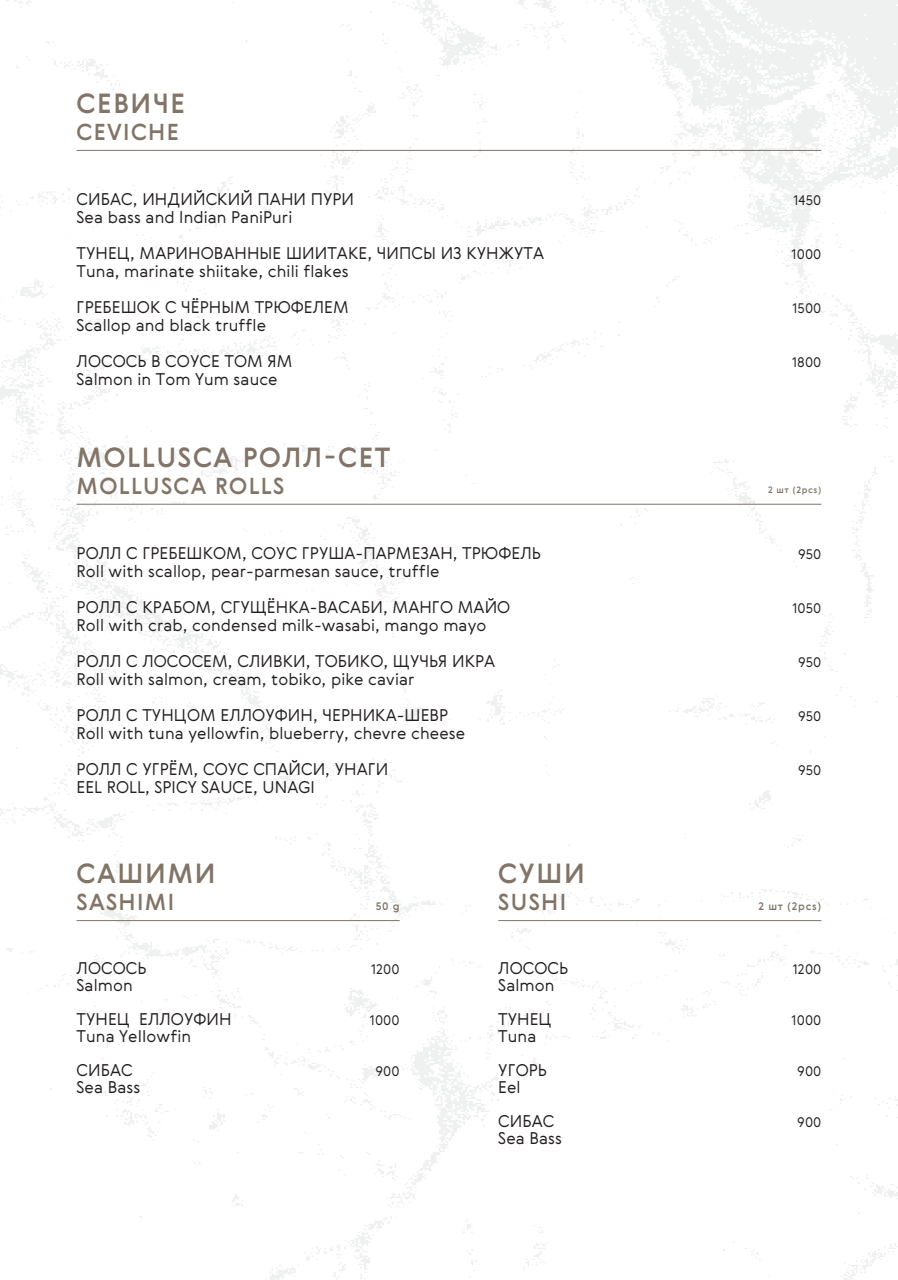
<style>
.page{position:relative;width:898px;height:1280px;background:#fff}
.page>*{position:absolute;margin:0;border:0;box-sizing:border-box;transform-origin:0 0}
.t1{font:500 27px "Gerbera";letter-spacing:.06em;color:#827466}
.t2{font:500 22.5px "Gerbera";letter-spacing:.06em;color:#827466}
.t3{font:300 16.5px/18px "Gerbera";letter-spacing:.005em;color:#231f20}
.t4{font:300 13.5px "Gerbera";letter-spacing:.005em;color:#231f20}
.t5{font:500 10.65px "Gerbera";letter-spacing:.06em;color:#827466}
.t6{font:500 9px "Gerbera";letter-spacing:.06em;color:#827466}
</style>
<div class="page">
<hr style="left:77px;top:150px;width:744px;height:1px;background:#827466">
<hr style="left:77px;top:504px;width:744px;height:1px;background:#827466">
<hr style="left:77px;top:920px;width:322px;height:1px;background:#827466">
<hr style="left:498px;top:920px;width:323px;height:1px;background:#827466">
<h1 class="t1" style="left:77px;top:85px;width:110px">СЕВИЧЕ</h1>
<h2 class="t2" style="left:77px;top:116px;width:104px">CEVICHE</h2>
<p class="t3" style="left:77px;top:190px;width:279px">СИБАС, ИНДИЙСКИЙ ПАНИ ПУРИ<br>Sea bass and Indian PaniPuri</p>
<p class="t3" style="left:77px;top:244px;width:469px">ТУНЕЦ, МАРИНОВАННЫЕ ШИИТАКЕ, ЧИПСЫ ИЗ КУНЖУТА<br>Tuna, marinate shiitake, chili flakes</p>
<p class="t3" style="left:77px;top:298px;width:273px">ГРЕБЕШОК С ЧЁРНЫМ ТРЮФЕЛЕМ<br>Scallop and black truffle</p>
<p class="t3" style="left:77px;top:352px;width:217px">ЛОСОСЬ В СОУСЕ ТОМ ЯМ<br>Salmon in Tom Yum sauce</p>
<h1 class="t1" style="left:77px;top:438px;width:315px">MOLLUSCA РОЛЛ-СЕТ</h1>
<h2 class="t2" style="left:77px;top:470px;width:209px">MOLLUSCA ROLLS</h2>
<p class="t3" style="left:77px;top:543px;width:465px">РОЛЛ С ГРЕБЕШКОМ, СОУС ГРУША-ПАРМЕЗАН, ТРЮФЕЛЬ<br>Roll with scallop, pear-parmesan sauce, truffle</p>
<p class="t3" style="left:77px;top:597px;width:435px">РОЛЛ С КРАБОМ, СГУЩЁНКА-ВАСАБИ, МАНГО МАЙО<br>Roll with crab, condensed milk-wasabi, mango mayo</p>
<p class="t3" style="left:77px;top:651px;width:420px">РОЛЛ С ЛОСОСЕМ, СЛИВКИ, ТОБИКО, ЩУЧЬЯ ИКРА<br>Roll with salmon, cream, tobiko, pike caviar</p>
<p class="t3" style="left:77px;top:705px;width:390px">РОЛЛ С ТУНЦОМ ЕЛЛОУФИН, ЧЕРНИКА-ШЕВР<br>Roll with tuna yellowfin, blueberry, chevre cheese</p>
<p class="t3" style="left:77px;top:759px;width:313px">РОЛЛ С УГРЁМ, СОУС СПАЙСИ, УНАГИ<br>EEL ROLL, SPICY SAUCE, UNAGI</p>
<p class="t4" style="left:792px;top:191px;width:30px">1450</p>
<p class="t4" style="left:791px;top:245px;width:32px">1000</p>
<p class="t4" style="left:791px;top:299px;width:31px">1500</p>
<p class="t4" style="left:791px;top:353px;width:31px">1800</p>
<p class="t6" style="left:767px;top:483px;width:55px">2 шт (2pcs)</p>
<p class="t4" style="left:797px;top:545px;width:25px">950</p>
<p class="t4" style="left:791px;top:599px;width:31px">1050</p>
<p class="t4" style="left:797px;top:653px;width:25px">950</p>
<p class="t4" style="left:797px;top:707px;width:25px">950</p>
<p class="t4" style="left:797px;top:761px;width:25px">950</p>
<h1 class="t1" style="left:77px;top:855px;width:140px">САШИМИ</h1>
<h2 class="t2" style="left:77px;top:886px;width:99px">SASHIMI</h2>
<p class="t3" style="left:77px;top:959px;width:71px;line-height:17px">ЛОСОСЬ<br>Salmon</p>
<p class="t3" style="left:77px;top:1010px;width:156px;line-height:17px">ТУНЕЦ ЕЛЛОУФИН<br>Tuna YeIIowfin</p>
<p class="t3" style="left:77px;top:1061px;width:65px;line-height:17px">СИБАС<br>Sea Bass</p>
<h1 class="t1" style="left:498px;top:855px;width:88px">СУШИ</h1>
<p class="t5" style="left:375px;top:899px;width:25px">50 g</p>
<h2 class="t2" style="left:498px;top:886px;width:69px">SUSHI</h2>
<p class="t5" style="left:758px;top:899px;width:64px">2 шт (2pcs)</p>
<p class="t4" style="left:370px;top:960px;width:30px">1200</p>
<p class="t4" style="left:369px;top:1011px;width:32px">1000</p>
<p class="t4" style="left:375px;top:1062px;width:26px">900</p>
<p class="t3" style="left:498px;top:959px;width:71px;line-height:17px">ЛОСОСЬ<br>Salmon</p>
<p class="t3" style="left:498px;top:1010px;width:55px;line-height:17px">ТУНЕЦ<br>Tuna</p>
<p class="t3" style="left:498px;top:1061px;width:50px;line-height:17px">УГОРЬ<br>Eel</p>
<p class="t3" style="left:498px;top:1112px;width:65px;line-height:17px">СИБАС<br>Sea Bass</p>
<p class="t4" style="left:792px;top:960px;width:30px">1200</p>
<p class="t4" style="left:791px;top:1011px;width:32px">1000</p>
<p class="t4" style="left:797px;top:1062px;width:26px">900</p>
<p class="t4" style="left:797px;top:1113px;width:26px">900</p>
</div>
